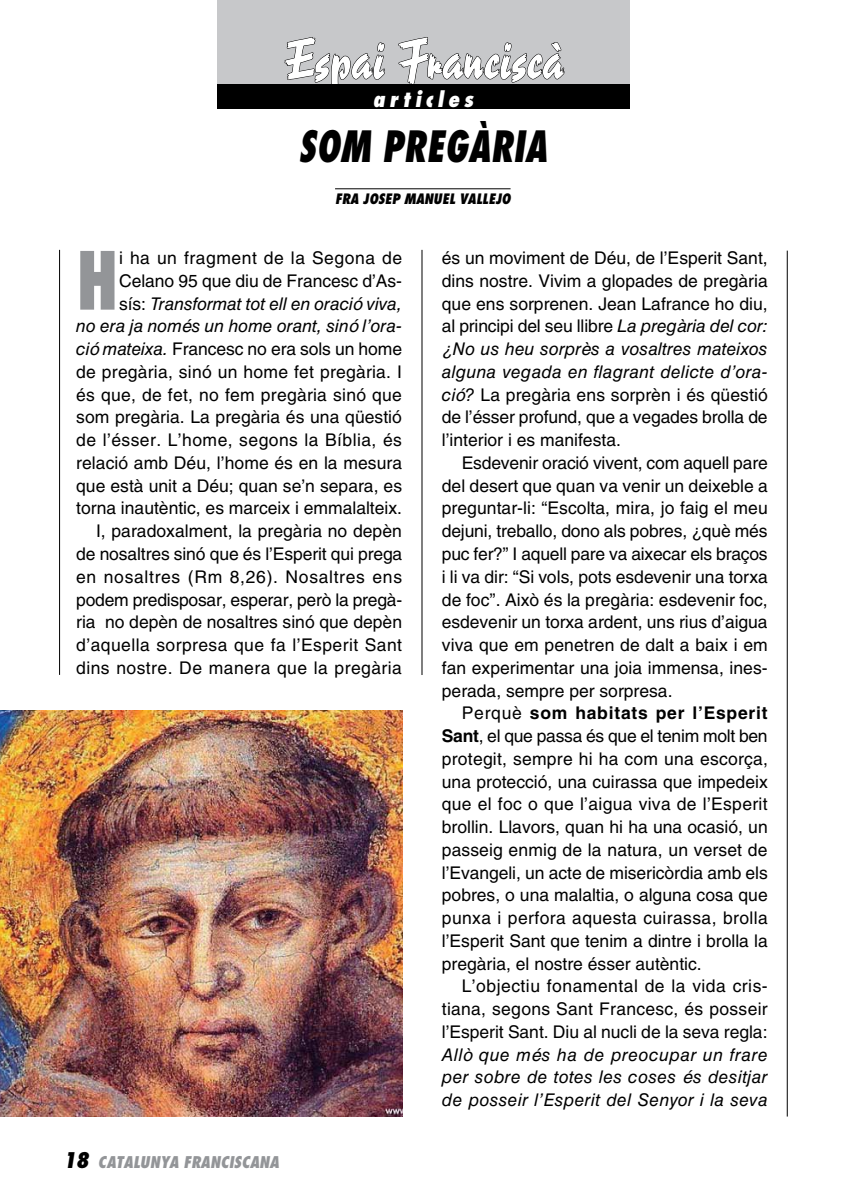
<style>
.page{position:relative;width:844px;height:1191px;background:#fff}
.page>*{position:absolute;margin:0;border:0;box-sizing:border-box;transform-origin:0 0}
.t1{font:800 condensed 77.88px "Futura Std";color:#939598;scale:.87 1}
.t2{font:52.5px "Reporter LT Std 2";color:#fff}
.t3{font:italic 800 condensed 42px "Futura Std";letter-spacing:.01em;color:#000;scale:.87 1}
.t4{font:italic 800 condensed 21px "Futura Std";letter-spacing:.2em;color:#fff}
.t5{font:17.5px/22.8px "Helvetica LT Std";color:#000;text-align:justify}
.t6{font:italic 17.5px/22.8px "Helvetica LT Std";letter-spacing:.02em;color:#000;text-align:justify}
.t7{font:italic 800 condensed 15.75px "Futura Std";color:#939598}
.t8{font:italic 800 condensed 14px "Futura Std";color:#000}
.s1{font-style:italic}
.s2{font-weight:700}
.s3{font-size:21px;color:#000}
</style>
<div class="page">
<hr style="left:335px;top:188px;width:175px;height:1px;background:#000">
<hr style="left:786px;top:251px;width:1px;height:865px;background:#000">
<hr style="left:59px;top:250px;width:1px;height:425px;background:#000">
<hr style="left:421px;top:250px;width:1px;height:425px;background:#000">
<img style="left:0;top:711px;width:402px;height:405px">
<div style="left:217px;top:0;width:412px;height:88px;background:#c7c8ca"></div>
<div style="left:217px;top:84px;width:412px;height:24px;background:#000"></div>
<svg style="left:284px;top:37px;width:280px;height:72px"></svg>
<h2 class="t2" style="left:282px;top:27px;width:283px">Espai Franciscà</h2>
<p class="t4" style="left:373px;top:86px;width:101px">ARTICLES</p>
<h3 class="t3" style="left:298px;top:120px;width:287px">SOM PREGÀRIA</h3>
<p class="t8" style="left:335px;top:190px;width:52px">FRA JOSEP</p>
<p class="t8" style="left:404px;top:190px;width:21px">MANUEL</p>
<p class="t8" style="left:459px;top:190px;width:8px">VALLEJ</p>
<p class="t8" style="left:501px;top:190px;width:11px">O</p>
<h1 class="t1" style="left:76px;top:232px;width:50px">H</h1>
<p class="t5" style="left:76px;top:246px;width:327px;text-align:right">i ha un fragment de la Segona de Celano 95 que diu de Francesc d’As-<br>sís: <span class="s1">Transformat tot ell en oració viva,<br>no era ja només un home orant, sinó l’ora&shy;ció mateixa.</span> Francesc no era sols un home de pregària, sinó un home fet pregària. I és que, de fet, no fem pregària sinó que som pregària. La pregària és una qüestió de l’ésser. L’home, segons la Bíblia, és relació amb Déu, l’home és en la mesura que està unit a Déu; quan se’n separa, es torna inautèntic, es marceix i emmalalteix.<br>I , paradoxalment, la pregària no depèn de nosaltres sinó que és l’Esperit qui prega en nosaltres (Rm 8,26). Nosaltres ens podem predisposar, esperar, però la pregà&shy;ria no depèn de nosaltres sinó que depèn d’aquella sorpresa que fa l’Esperit Sant dins nostre. De manera que la pregària</p>
<p class="t5" style="left:441px;top:246px;width:327px">és un moviment de Déu, de l’Esperit Sant, dins nostre. Vivim a glopades de pregària que ens sorprenen. Jean Lafrance ho diu, al principi del seu llibre <span class="s1">La pregària del cor: ¿No us heu sorprès a vosaltres mateixos alguna vegada en flagrant delicte d’ora&shy;ció?</span> La pregària ens sorprèn i és qüestió de l’ésser profund, que a vegades brolla de l’interior i es manifesta.</p>
<p class="t5" style="left:441px;top:451px;width:327px;text-indent:20px">Esdevenir oració vivent, com aquell pare del desert que quan va venir un deixeble a preguntar-li: “Escolta, mira, jo faig el meu dejuni, treballo, dono als pobres, ¿què més puc fer?” I aquell pare va aixecar els braços i li va dir: “Si vols, pots esdevenir una torxa de foc”. Això és la pregària: esdevenir foc, esdevenir un torxa ardent, uns rius d’aigua viva que em penetren de dalt a baix i em fan experimentar una joia immensa, ines&shy;perada, sempre per sorpresa.</p>
<p class="t5" style="left:441px;top:701px;width:327px;text-indent:20px">Perquè <span class="s2">som habitats per l’Esperit Sant</span>, el que passa és que el tenim molt ben protegit, sempre hi ha com una escorça, una protecció, una cuirassa que impedeix que el foc o que l’aigua viva de l’Esperit brollin. Llavors, quan hi ha una ocasió, un passeig enmig de la natura, un verset de l’Evangeli, un acte de misericòrdia amb els pobres, o una malaltia, o alguna cosa que punxa i perfora aquesta cuirassa, brolla l’Esperit Sant que tenim a dintre i brolla la pregària, el nostre ésser autèntic.</p>
<p class="t5" style="left:441px;top:974px;width:327px;text-indent:20px">L’objectiu fonamental de la vida cris&shy;tiana, segons Sant Francesc, és posseir l’Esperit Sant. Diu al nucli de la seva regla:</p>
<p class="t6" style="left:441px;top:1043px;width:327px">Allò que més ha de preocupar un frare per sobre de totes les coses és desitjar de posseir l’Esperit del Senyor i la seva</p>
<p class="t7" style="left:63px;top:1152px;width:217px"><span class="s3">18</span> CATALUNYA FRANCISCANA</p>
</div>
